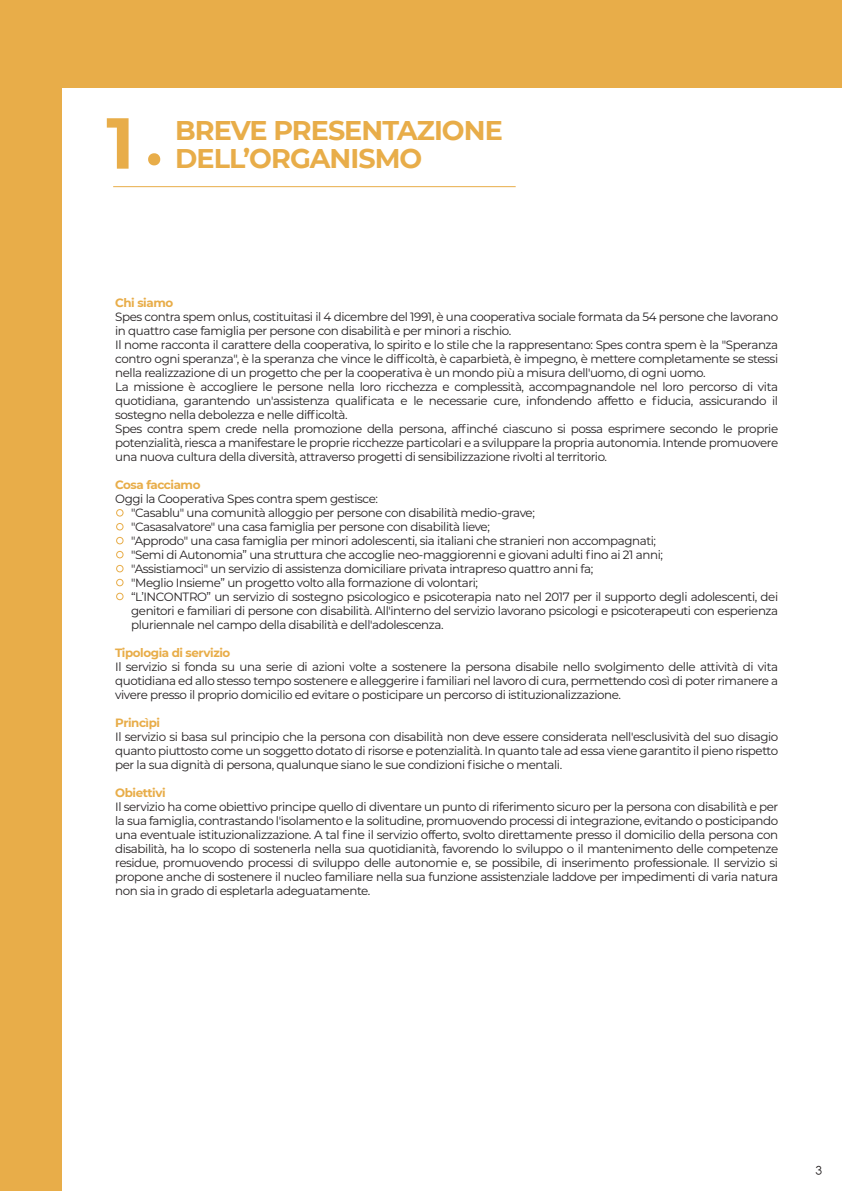
<style>
.page{position:relative;width:842px;height:1191px;background:#fff}
.page>*{position:absolute;margin:0;border:0;box-sizing:border-box;transform-origin:0 0}
.t1{font:700 72px "Montserrat";color:#e8ad49}
.t2{font:700 27px "Montserrat";letter-spacing:-.035em;color:#e8ad49}
.t3{font:12px/14px "Montserrat";letter-spacing:-.035em;color:#231f20;text-align:justify}
.t4{font:700 12px "Montserrat";letter-spacing:-.035em;color:#e8ad49}
.t5{font:12px "Rounded Elegance";color:#231f20}
</style>
<div class="page">
<div style="left:0;top:0;width:842px;height:88px;background:#e8ad49"></div>
<div style="left:0;top:0;width:61px;height:1191px;background:#e8ad49"></div>
<hr style="left:113px;top:186px;width:403px;height:1px;background:#e8ad49">
<div style="left:116px;top:509px;width:8px;height:7px;border:1px solid #e8ad49;border-radius:50%"></div>
<div style="left:116px;top:523px;width:8px;height:7px;border:1px solid #e8ad49;border-radius:50%"></div>
<div style="left:116px;top:537px;width:8px;height:7px;border:1px solid #e8ad49;border-radius:50%"></div>
<div style="left:116px;top:579px;width:8px;height:7px;border:1px solid #e8ad49;border-radius:50%"></div>
<div style="left:116px;top:592px;width:8px;height:8px;border:1px solid #e8ad49;border-radius:50%"></div>
<div style="left:116px;top:551px;width:8px;height:7px;border:1px solid #e8ad49;border-radius:50%"></div>
<div style="left:116px;top:565px;width:8px;height:7px;border:1px solid #e8ad49;border-radius:50%"></div>
<svg style="left:148px;top:153px;width:12px;height:12px"></svg>
<h1 class="t1" style="left:106px;top:91px;width:30px">1</h1>
<h2 class="t2" style="left:175px;top:110px;width:329px">BREVE PRESENTAZIONE</h2>
<h2 class="t2" style="left:175px;top:138px;width:249px">DELL’ORGANISMO</h2>
<p class="t4" style="left:115px;top:294px;width:60px">Chi siamo</p>
<p class="t3" style="left:115px;top:309px;width:665px;text-align:left">Spes contra spem onlus, costituitasi il 4 dicembre del 1991, è una cooperativa sociale formata da 54 persone che lavorano in quattro case famiglia per persone con disabilità e per minori a rischio.<br>Il nome racconta il carattere della cooperativa, lo spirito e lo stile che la rappresentano: Spes contra spem è la "Speranza contro ogni speranza", è la speranza che vince le difficoltà, è caparbietà, è impegno, è mettere completamente se stessi nella realizzazione di un progetto che per la cooperativa è un mondo più a misura dell'uomo, di ogni uomo.<br>La missione è accogliere le persone nella loro ricchezza e complessità, accompagnandole nel loro percorso di vita quotidiana, garantendo un'assistenza qualificata e le necessarie cure, infondendo affetto e fiducia, assicurando il sostegno nella debolezza e nelle difficoltà.<br>Spes contra spem crede nella promozione della persona, affinché ciascuno si possa esprimere secondo le proprie potenzialità, riesca a manifestare le proprie ricchezze particolari e a sviluppare la propria autonomia. Intende promuovere una nuova cultura della diversità, attraverso progetti di sensibilizzazione rivolti al territorio.</p>
<p class="t4" style="left:115px;top:476px;width:87px">Cosa facciamo</p>
<p class="t3" style="left:131px;top:491px;width:649px;text-align:left;text-indent:-16px">Oggi la Cooperativa Spes contra spem gestisce:<br>"Casablu" una comunità alloggio per persone con disabilità medio-grave;<br>"Casasalvatore" una casa famiglia per persone con disabilità lieve;<br>"Approdo" una casa famiglia per minori adolescenti, sia italiani che stranieri non accompagnati;<br>"Semi di Autonomia” una struttura che accoglie neo-maggiorenni e giovani adulti fino ai 21 anni;<br>"Assistiamoci" un servizio di assistenza domiciliare privata intrapreso quattro anni fa;<br>"Meglio Insieme” un progetto volto alla formazione di volontari;<br>“L’INCONTRO” un servizio di sostegno psicologico e psicoterapia nato nel 2017 per il supporto degli adolescenti, dei genitori e familiari di persone con disabilità. All'interno del servizio lavorano psicologi e psicoterapeuti con esperienza pluriennale nel campo della disabilità e dell'adolescenza.</p>
<p class="t4" style="left:115px;top:644px;width:117px">Tipologia di servizio</p>
<p class="t3" style="left:115px;top:659px;width:664px">Il servizio si fonda su una serie di azioni volte a sostenere la persona disabile nello svolgimento delle attività di vita quotidiana ed allo stesso tempo sostenere e alleggerire i familiari nel lavoro di cura, permettendo così di poter rimanere a vivere presso il proprio domicilio ed evitare o posticipare un percorso di istituzionalizzazione.</p>
<p class="t4" style="left:115px;top:714px;width:46px">Princìpi</p>
<p class="t3" style="left:115px;top:729px;width:665px">Il servizio si basa sul principio che la persona con disabilità non deve essere considerata nell'esclusività del suo disagio quanto piuttosto come un soggetto dotato di risorse e potenzialità. In quanto tale ad essa viene garantito il pieno rispetto per la sua dignità di persona, qualunque siano le sue condizioni fisiche o mentali.</p>
<p class="t4" style="left:115px;top:784px;width:52px">Obiettivi</p>
<p class="t3" style="left:115px;top:799px;width:665px">Il servizio ha come obiettivo principe quello di diventare un punto di riferimento sicuro per la persona con disabilità e per la sua famiglia, contrastando l'isolamento e la solitudine, promuovendo processi di integrazione, evitando o posticipando una eventuale istituzionalizzazione. A tal fine il servizio offerto, svolto direttamente presso il domicilio della persona con disabilità, ha lo scopo di sostenerla nella sua quotidianità, favorendo lo sviluppo o il mantenimento delle competenze residue, promuovendo processi di sviluppo delle autonomie e, se possibile, di inserimento professionale. Il servizio si propone anche di sostenere il nucleo familiare nella sua funzione assistenziale laddove per impedimenti di varia natura non sia in grado di espletarla adeguatamente.</p>
<p class="t5" style="left:816px;top:1163px;width:8px">3</p>
</div>
